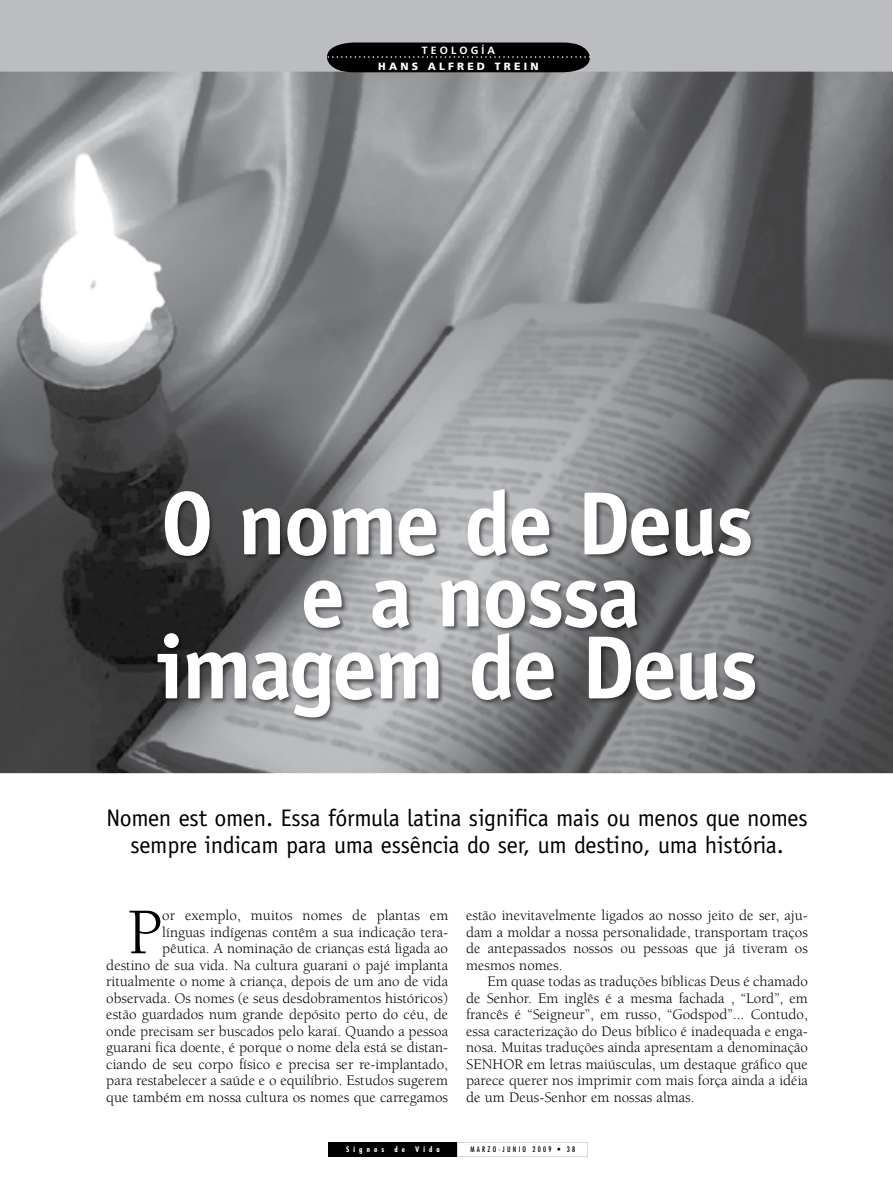
<style>
.page{position:relative;width:893px;height:1191px;background:#fff}
.page>*{position:absolute;margin:0;border:0;box-sizing:border-box;transform-origin:0 0}
.t1{font:700 90px/72px "Officina Sans";letter-spacing:-.03em;color:#fff;text-align:center}
.t2{font:66.9px "Berkeley";color:#000}
.t3{font:24px/27px "Officina Sans";letter-spacing:-.01em;color:#000;text-align:center}
.t4{font:15px/16.5px "Berkeley";color:#000;text-align:justify}
.t5{font:900 10.5px "Frutiger";letter-spacing:.3em;color:#fff}
.t6{font:700 10.5px "Frutiger";letter-spacing:.3em;color:#fff}
.t7{font:condensed 7.5px "Futura";letter-spacing:.3em;color:#000}
.t8{font:700 condensed 7.5px "Futura";letter-spacing:.55em;color:#fff}
</style>
<div class="page">
<div style="left:0;top:0;width:892px;height:72px;background:#bcbdc0"></div>
<div style="left:328px;top:1142px;width:130px;height:15px;background:#000"></div>
<img style="left:0;top:72px;width:893px;height:701px">
<svg style="left:327px;top:43px;width:263px;height:29px;background:#0a0a0a"></svg>
<img style="left:155px;top:486px;width:607px;height:237px">
<svg style="left:458px;top:1142px;width:130px;height:15px"></svg>
<p class="t6" style="left:422px;top:45px;width:75px">TeOlOGÍa</p>
<p class="t5" style="left:378px;top:60px;width:162px">HANS ALFRED TREIN</p>
<h1 class="t1" style="left:156px;top:486px;width:604px">O nome de Deus e a nossa imagem de Deus</h1>
<h3 class="t3" style="left:107px;top:804px;width:703px">Nomen est omen. Essa fórmula latina significa mais ou menos que nomes sempre indicam para uma essência do ser, um destino, uma história.</h3>
<p class="t4" style="left:106px;top:907px;width:343px;text-align:right">or exemplo, muitos nomes de plantas em<br>línguas indígenas contêm a sua indicação tera-<br>pêutica. A nominação de crianças está ligada ao<br>destino de sua vida. Na cultura guarani o pajé implanta ritualmente o nome à criança, depois de um ano de vida observada. Os nomes (e seus desdobramentos históricos) estão guardados num grande depósito perto do céu, de onde precisam ser buscados pelo karaí. Quando a pessoa guarani fica doente, é porque o nome dela está se distan&shy;ciando de seu corpo físico e precisa ser re-implantado, para restabelecer a saúde e o equilíbrio. Estudos sugerem que também em nossa cultura os nomes que carregamos</p>
<p class="t4" style="left:466px;top:907px;width:343px">estão inevitavelmente ligados ao nosso jeito de ser, aju&shy;dam a moldar a nossa personalidade, transportam traços de antepassados nossos ou pessoas que já tiveram os mesmos nomes.</p>
<h2 class="t2" style="left:128px;top:897px;width:36px">P</h2>
<p class="t4" style="left:466px;top:973px;width:343px;text-indent:21px">Em quase todas as traduções bíblicas Deus é chamado de Senhor. Em inglês é a mesma fachada , “Lord”, em francês é “Seigneur”, em russo, “Godspod”... Contudo, essa caracterização do Deus bíblico é inadequada e enga&shy;nosa. Muitas traduções ainda apresentam a denominação SENHOR em letras maiúsculas, um destaque gráfico que parece querer nos imprimir com mais força ainda a idéia de um Deus-Senhor em nossas almas.</p>
<p class="t8" style="left:346px;top:1144px;width:40px">Signos</p>
<p class="t8" style="left:394px;top:1144px;width:12px">d e</p>
<p class="t8" style="left:415px;top:1144px;width:26px">Vida</p>
<p class="t7" style="left:470px;top:1144px;width:92px">MARZO-JUNIO 2009 •</p>
<p class="t7" style="left:572px;top:1144px;width:5px">8</p>
</div>
